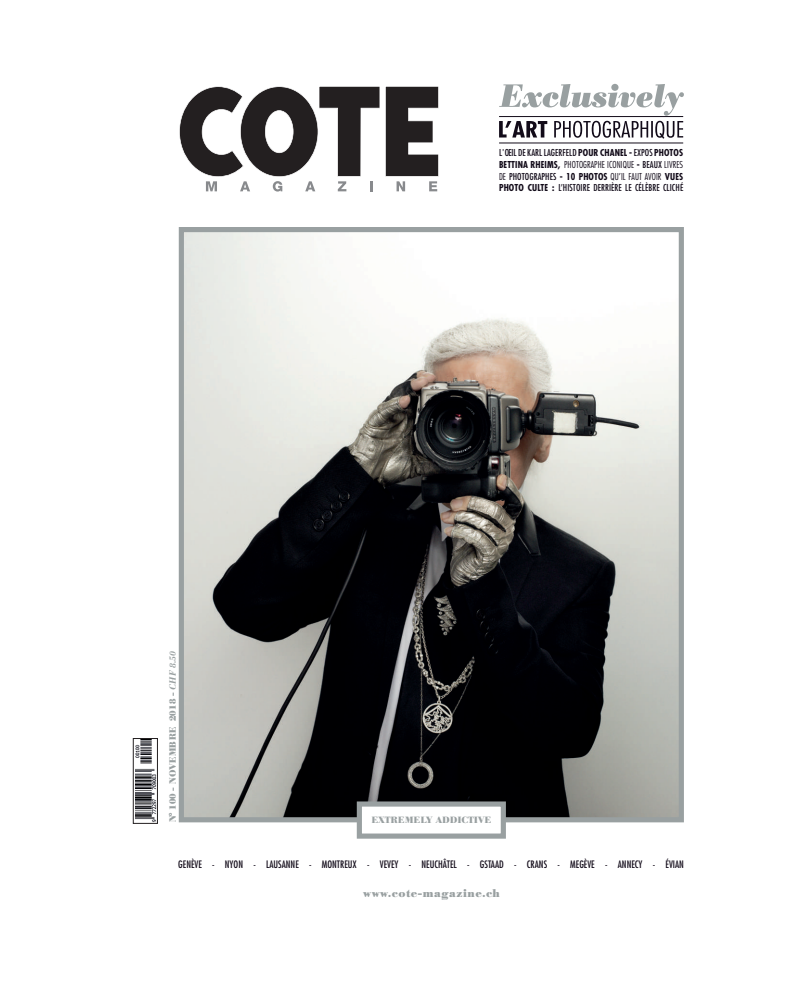
<style>
.page{position:relative;width:811px;height:981px;background:#fff}
.page>*{position:absolute;margin:0;border:0;box-sizing:border-box;transform-origin:0 0}
.t1{font:700 11px "Bodoni BE";letter-spacing:.055em;color:#99a0a1}
.t2{font:condensed 10px "Futura";color:#120b19}
.t3{font:700 condensed 9.3px/12px "Futura";color:#120b19;text-align:justify}
.t4{font:condensed 9.3px "Futura";letter-spacing:.01em;color:#120b19}
.t5{font:700 9px "Bodoni BE";letter-spacing:.01em;color:#99a0a1}
.s1{font-weight:500;font-style:italic}
.s2{font-weight:400}
.s3{font-weight:300}
.s4{font-weight:700}
</style>
<div class="page">
<img style="left:185px;top:233px;width:493px;height:583px">
<div style="left:179px;top:227px;width:505px;height:595px;border:5px solid #99a0a1"></div>
<div style="left:357px;top:801px;width:149px;height:37px;background:#fff;border:5px solid #99a0a1"></div>
<svg style="left:179px;top:86px;width:260px;height:105px"></svg>
<hr style="left:499px;top:143px;width:184px;height:1px;background:#120b19">
<svg style="left:499px;top:84px;width:185px;height:55px"></svg>
<img style="left:136px;top:740px;width:20px;height:81px">
<div style="left:133px;top:738px;width:25px;height:85px;border:1px solid #231f20"></div>
<p class="t5" style="left:167px;top:822px;width:173px;rotate:-90deg">N° 100 - NOVEMBRE 2018 - <span class="s1">CHF 8.50</span></p>
<p class="t3" style="left:499px;top:147px;width:186px"><span class="s2">L'OEIL DE KARL LAGERFELD</span> POUR CHANEL - <span class="s2">EXPOS</span> PHOTOS BETTINA RHEIMS, <span class="s3">PHOTOGRAPHE ICONIQUE</span> - <span class="s2">BEAUX</span> <span class="s3">LIVRES DE</span> <span class="s2">PHOTOGRAPHES</span> - 10 PHOTOS <span class="s3">QU’IL FAUT AVOIR</span> VUES</p>
<p class="t4" style="left:499px;top:182px;width:186px"><span class="s4">PHOTO CULTE :</span> L’HISTOIRE DERRIÈRE LE CÉLÈBRE CLICHÉ</p>
<p class="t5" style="left:372px;top:815px;width:121px">EXTREMELY ADDICTIVE</p>
<p class="t2" style="left:178px;top:858px;width:507px">GENÈVE - NYON - LAUSANNE - MONTREUX - VEVEY - NEUCHÂTEL - GSTAAD - CRANS - MEGÈVE - ANNECY - ÉVIAN</p>
<p class="t1" style="left:363px;top:887px;width:138px">www.cote-magazine.ch</p>
</div>
